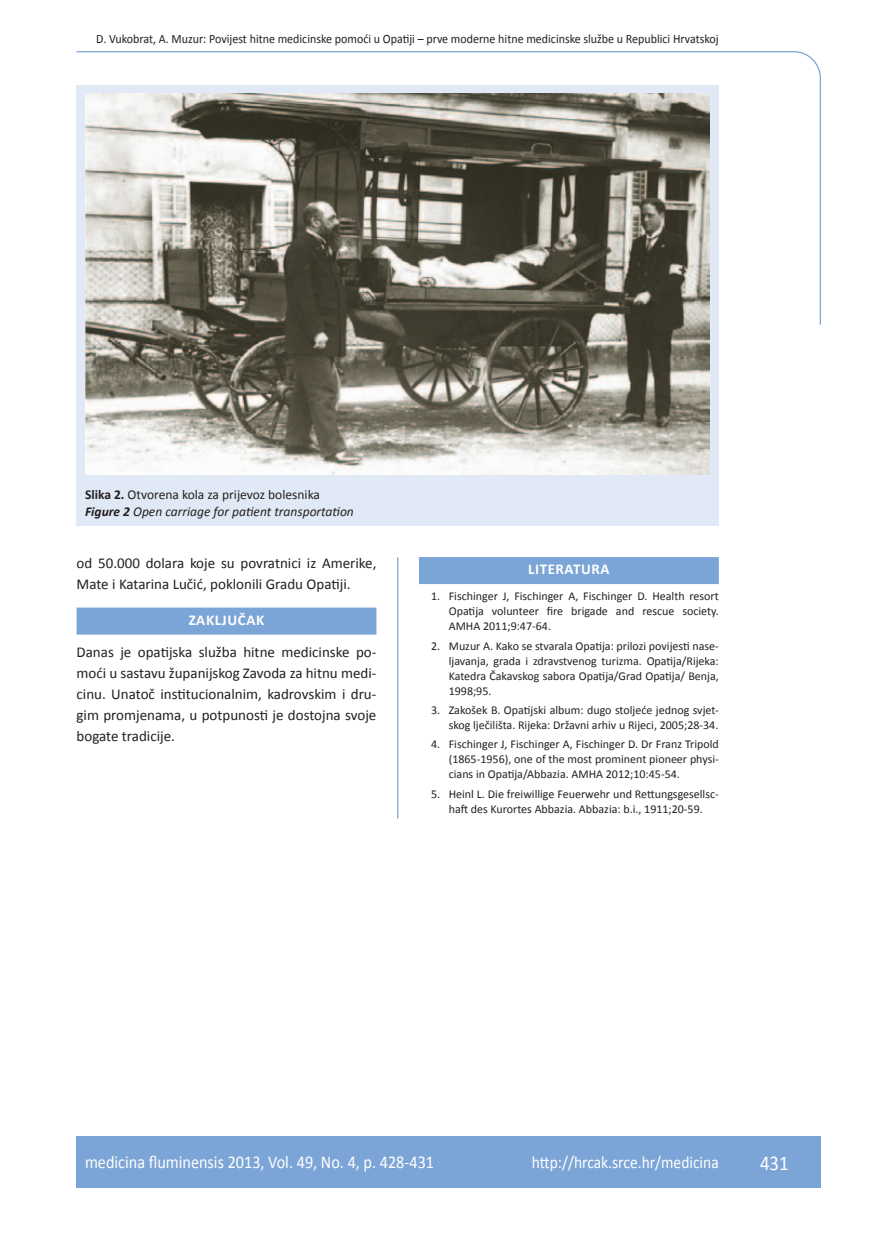
<style>
.page{position:relative;width:872px;height:1234px;background:#fff}
.page>*{position:absolute;margin:0;border:0;box-sizing:border-box;transform-origin:0 0}
.t1{font:21px "Calibri";color:#fff;scale:.9 1}
.t2{font:18px "Calibri";color:#fff;scale:.9 1}
.t3{font:17.25px "Calibri";color:#fff;scale:.9 1}
.t4{font:15px/21px "Calibri";color:#231f20}
.t5{font:700 15px "Calibri";letter-spacing:.04em;color:#fff}
.t6{font:italic 13.5px/16.5px "Calibri";color:#231f20}
.t7{font:12.75px "Calibri";color:#231f20;scale:.94 1}
.t8{font:12px/15px "Calibri";color:#231f20;text-align:justify}
.s1{font-weight:700;font-style:normal}
.s2{font-style:normal}
.s3{font-weight:700}
</style>
<div class="page">
<svg style="left:76px;top:51px;width:745px;height:275px"></svg>
<hr style="left:397px;top:557px;width:1px;height:261px;background:#7ca5d7">
<div style="left:77px;top:1135px;width:744px;height:51px;background:#7ca5d7"></div>
<div style="left:77px;top:607px;width:299px;height:27px;background:#7ca5d7"></div>
<div style="left:419px;top:557px;width:300px;height:27px;background:#7ca5d7"></div>
<div style="left:77px;top:85px;width:642px;height:440px;background:#e1e9f6"></div>
<img style="left:86px;top:94px;width:623px;height:380px">
<p class="t7" style="left:96px;top:30px;width:663px">D. Vukobrat, A. Muzur: Povijest hitne medicinske pomoći u Opatiji – prve moderne hitne medicinske službe u Republici Hrvatskoj</p>
<p class="t6" style="left:85px;top:486px;width:270px"><span class="s1">Slika 2.</span> <span class="s2">Otvorena kola za prijevoz bolesnika<br></span><span class="s3">Figure 2</span> Open carriage for patient transportation</p>
<p class="t4" style="left:77px;top:552px;width:301px">od 50.000 dolara koje su povratnici iz Amerike,<br>Mate i Katarina Lučić, poklonili Gradu Opatiji.</p>
<p class="t5" style="left:189px;top:610px;width:77px">ZAKLJUČAK</p>
<p class="t4" style="left:77px;top:640px;width:301px;text-align:justify">Danas je opatijska služba hitne medicinske po&shy;moći u sastavu županijskog Zavoda za hitnu medi&shy;cinu. Unatoč institucionalnim, kadrovskim i dru&shy;gim promjenama, u potpunosti je dostojna svoje bogate tradicije.</p>
<p class="t5" style="left:528px;top:560px;width:83px">LITERATURA</p>
<p class="t8" style="left:449px;top:588px;width:271px;text-indent:-18px">1. Fischinger J, Fischinger A, Fischinger D. Health resort Opatija volunteer fire brigade and rescue society.<br>AMHA 2011;9:47-64.</p>
<p class="t8" style="left:449px;top:637px;width:272px;text-indent:-18px">2. Muzur A. Kako se stvarala Opatija: prilozi povijesti nase&shy;ljavanja, grada i zdravstvenog turizma. Opatija/Rijeka:<br>Katedra Čakavskog sabora Opatija/Grad Opatija/ Benja, 1998;95.</p>
<p class="t8" style="left:431px;top:701px;width:289px;text-align:right">3. Zakošek B. Opatijski album: dugo stoljeće jednog svjet&shy;skog lječilišta. Rijeka: Državni arhiv u Rijeci, 2005;28-34.</p>
<p class="t8" style="left:449px;top:736px;width:271px;text-indent:-18px">4. Fischinger J, Fischinger A, Fischinger D. Dr Franz Tripold (1865-1956), one of the most prominent pioneer physi&shy;cians in Opatija/Abbazia. AMHA 2012;10:45-54.</p>
<p class="t8" style="left:431px;top:785px;width:289px;text-align:center">5. Heinl L. Die freiwillige Feuerwehr und Rettungsgesellsc&shy;haft des Kurortes Abbazia. Abbazia: b.i., 1911;20-59.</p>
<h2 class="t2" style="left:85px;top:1150px;width:389px">medicina fluminensis 2013, Vol. 49, No. 4, p. 428-431</h2>
<h3 class="t3" style="left:532px;top:1151px;width:209px">http://hrcak.srce.hr/medicina</h3>
<h1 class="t1" style="left:760px;top:1149px;width:33px">431</h1>
</div>
